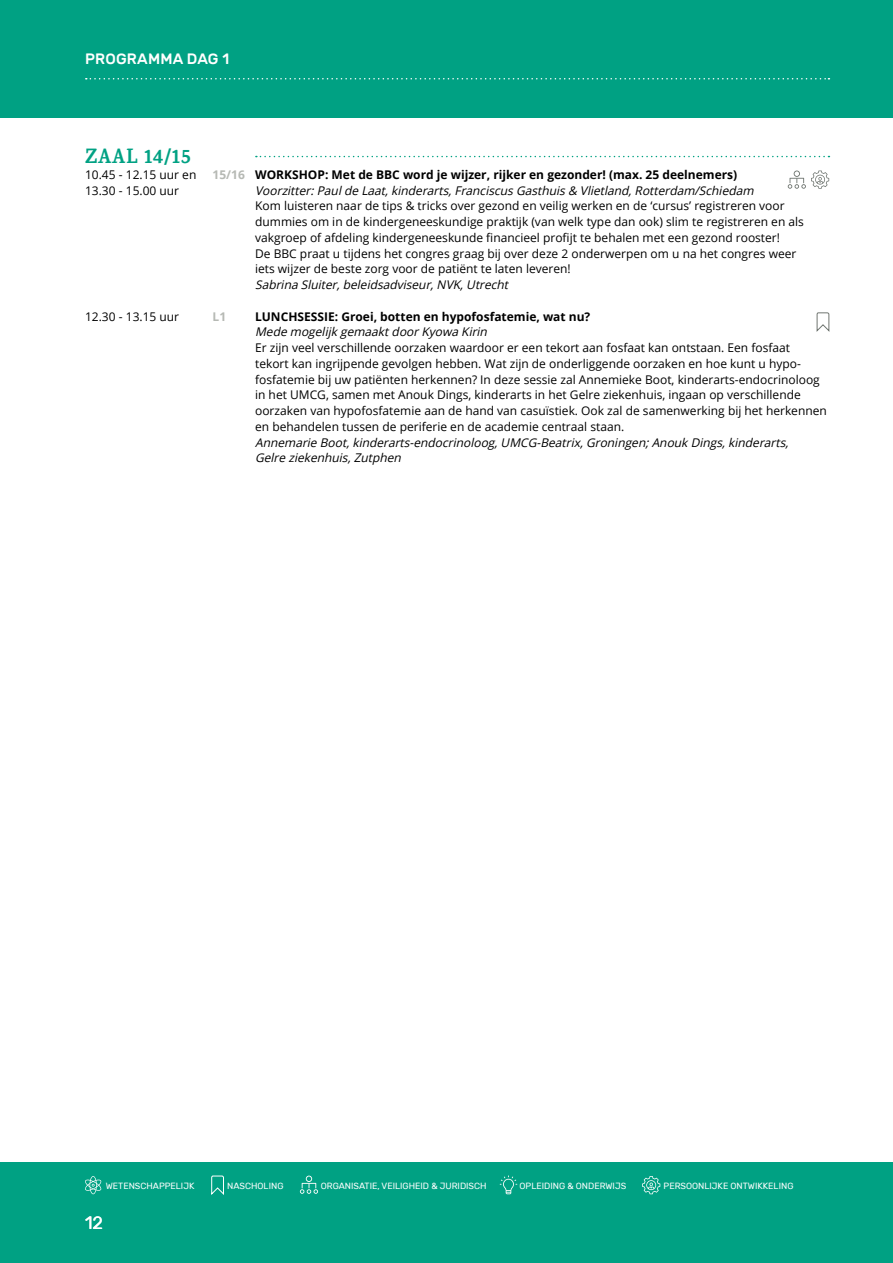
<style>
.page{position:relative;width:893px;height:1263px;background:#fff}
.page>*{position:absolute;margin:0;border:0;box-sizing:border-box;transform-origin:0 0}
.t1{font:700 21px "Karma";letter-spacing:.015em;color:#00a183}
.t2{font:18px "Rubik";color:#fff}
.t3{font:500 15px "Rubik";letter-spacing:.015em;color:#fff}
.t4{font:12px/15.8px "Open Sans";color:#000}
.t5{font:italic 12px/15.8px "Open Sans";color:#000}
.t6{font:700 12px "Open Sans";color:#000}
.t7{font:700 12px "Open Sans";color:#b6b9b4}
.t8{font:9px "Rubik";color:#fff}
.s1{color:#b6b9b4}
</style>
<div class="page">
<div style="left:0;top:0;width:893px;height:117px;background:#00a183"></div>
<div style="left:0;top:1162px;width:893px;height:101px;background:#00a183"></div>
<svg style="left:85px;top:1176px;width:17px;height:18px"></svg>
<svg style="left:300px;top:1175px;width:18px;height:19px"></svg>
<svg style="left:642px;top:1176px;width:18px;height:18px"></svg>
<svg style="left:500px;top:1175px;width:17px;height:19px"></svg>
<svg style="left:211px;top:1175px;width:13px;height:20px"></svg>
<svg style="left:86px;top:78px;width:743px;height:2px"></svg>
<hr style="left:892px;top:0;width:1px;height:1263px;background:#f9b672">
<svg style="left:256px;top:156px;width:573px;height:1px"></svg>
<svg style="left:817px;top:312px;width:12px;height:20px"></svg>
<svg style="left:788px;top:171px;width:41px;height:18px"></svg>
<p class="t3" style="left:85px;top:50px;width:146px">PROGRAMMA DAG 1</p>
<h1 class="t1" style="left:85px;top:144px;width:107px">ZAAL 14/15</h1>
<p class="t4" style="left:85px;top:166px;width:113px">10.45 - 12.15 uur en</p>
<p class="t6" style="left:213px;top:166px;width:526px"><span class="s1">15/16</span> WORKSHOP: Met de BBC word je wijzer, rijker en gezonder! (max. 25 deelnemers)</p>
<p class="t4" style="left:85px;top:182px;width:96px">13.30 - 15.00 uur</p>
<p class="t5" style="left:255px;top:182px;width:503px">Voorzitter:Paulde Laat,kinderarts,FranciscusGasthuis&amp; Vlietland,Rotterdam/Schiedam</p>
<p class="t4" style="left:255px;top:198px;width:550px">Kom luisteren naar de tips &amp; tricks over gezond en veilig werken en de ‘cursus’ registreren voor dummies om in de kindergeneeskundige praktijk (van welk type dan ook) slim te registreren en als vakgroep of afdeling kindergeneeskunde financieel profijt te behalen met een gezond rooster!<br>De BBC praat u tijdens het congres graag bij over deze 2 onderwerpen om u na het congres weer iets wijzer de beste zorg voor de patiënt te laten leveren!</p>
<p class="t5" style="left:255px;top:277px;width:258px">Sabrina Sluiter,beleidsadviseur,NVK,Utrecht</p>
<p class="t4" style="left:85px;top:308px;width:96px">12.30 - 13.15 uur</p>
<p class="t7" style="left:213px;top:308px;width:15px">L1</p>
<p class="t6" style="left:255px;top:308px;width:337px">LUNCHSESSIE: Groei, botten en hypofosfatemie, wat nu?</p>
<p class="t5" style="left:255px;top:324px;width:237px">Mede mogelijk gemaaktdoorKyowa Kirin</p>
<p class="t4" style="left:255px;top:340px;width:573px">Er zijn veel verschillende oorzaken waardoor er een tekort aan fosfaat kan ontstaan. Een fosfaat<br>tekort kan ingrijpende gevolgen hebben. Wat zijn de onderliggende oorzaken en hoe kunt u hypo&shy;fosfatemie bij uw patiënten herkennen? In deze sessie zal Annemieke Boot, kinderarts-endocrinoloog in het UMCG, samen met Anouk Dings, kinderarts in het Gelre ziekenhuis, ingaan op verschillende oorzaken van hypofosfatemie aan de hand van casuïstiek. Ook zal de samenwerking bij het herkennen en behandelen tussen de periferie en de academie centraal staan.</p>
<p class="t5" style="left:255px;top:434px;width:538px">Annemarie Boot,kinderarts-endocrinoloog,UMCG-Beatrix,Groningen;Anouk Dings,kinderarts,<br>Gelre ziekenhuis,Zutphen</p>
<p class="t8" style="left:106px;top:1181px;width:90px">WETENSCHAPPELIJK</p>
<p class="t8" style="left:227px;top:1181px;width:58px">NASCHOLING</p>
<p class="t8" style="left:321px;top:1181px;width:167px">ORGANISATIE, VEILIGHEID &amp; JURIDISCH</p>
<p class="t8" style="left:520px;top:1181px;width:108px">OPLEIDING &amp; ONDERWIJS</p>
<p class="t8" style="left:664px;top:1181px;width:131px">PERSOONLIJKE ONTWIKKELING</p>
<h2 class="t2" style="left:85px;top:1212px;width:20px">12</h2>
</div>
